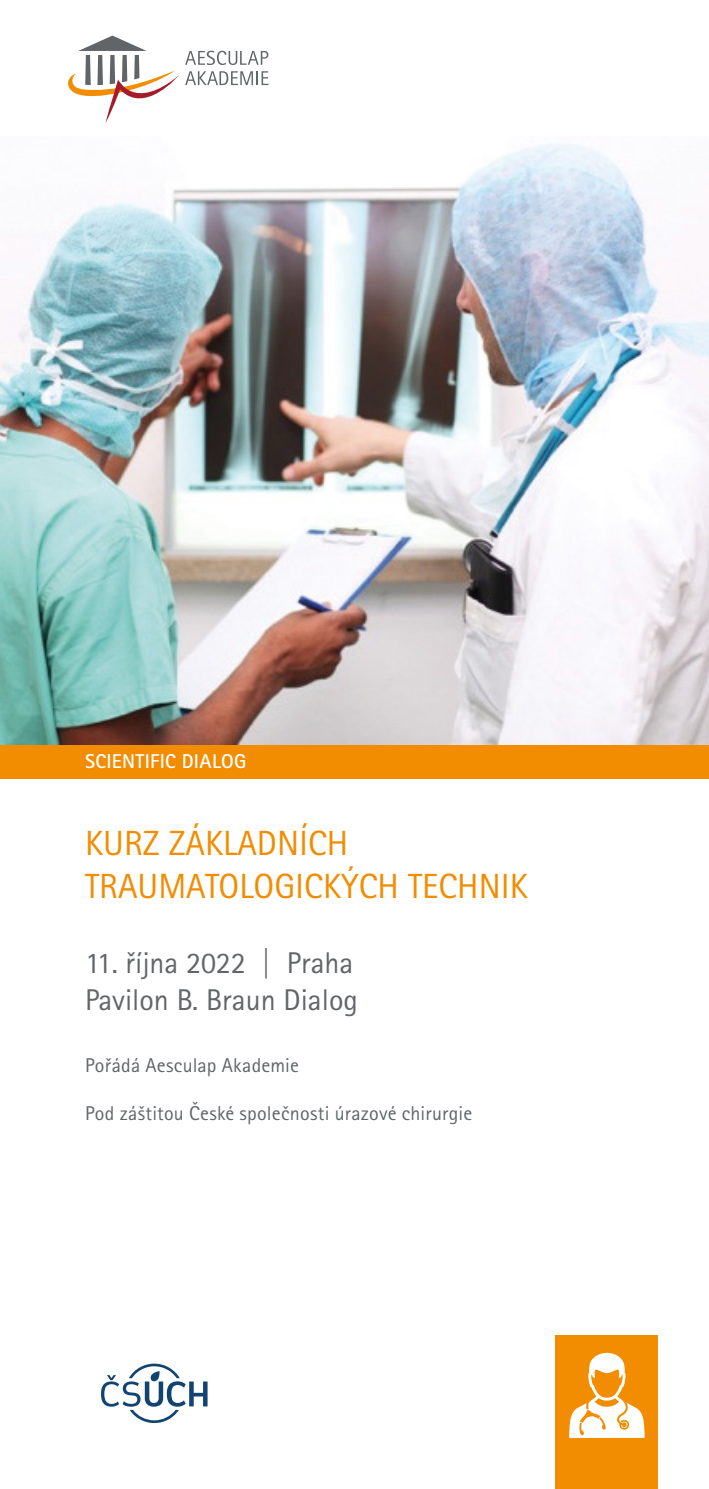
<style>
.page{position:relative;width:709px;height:1489px;background:#fff}
.page>*{position:absolute;margin:0;border:0;box-sizing:border-box;transform-origin:0 0}
.t1{font:35px/42.5px "Rotis Sans Serif Pro";color:#f28c00}
.t2{font:30px/37.5px "Rotis Sans Serif Pro";color:#616568}
.t3{font:20px "Rotis Sans Serif Pro";letter-spacing:.01em;color:#616568}
.t4{font:700 20px "Rotis Sans Serif Pro";letter-spacing:.015em;color:#fff}
</style>
<div class="page">
<svg style="left:68px;top:36px;width:111px;height:87px"></svg>
<svg style="left:185px;top:51px;width:83px;height:14px"></svg>
<svg style="left:185px;top:71px;width:83px;height:14px"></svg>
<div style="left:556px;top:1335px;width:102px;height:153px;background:#f28c00"></div>
<svg style="left:569px;top:1352px;width:75px;height:85px"></svg>
<div style="left:0;top:744px;width:709px;height:34px;background:#f28c00"></div>
<img style="left:0;top:144px;width:709px;height:600px">
<svg style="left:101px;top:1363px;width:106px;height:59px"></svg>
<p class="t4" style="left:85px;top:749px;width:163px">SCIENTIFIC DIALOG</p>
<h1 class="t1" style="left:85px;top:822px;width:444px">KURZ ZÁKLADNÍCH<br>TRAUMATOLOGICKÝCH TECHNIK</h1>
<h2 class="t2" style="left:85px;top:944px;width:274px">11. října 2022 | Praha<br>Pavilon B. Braun Dialog</h2>
<p class="t3" style="left:85px;top:1053px;width:215px">Pořádá Aesculap Akademie</p>
<p class="t3" style="left:85px;top:1101px;width:388px">Pod záštitou České společnosti úrazové chirurgie</p>
</div>
